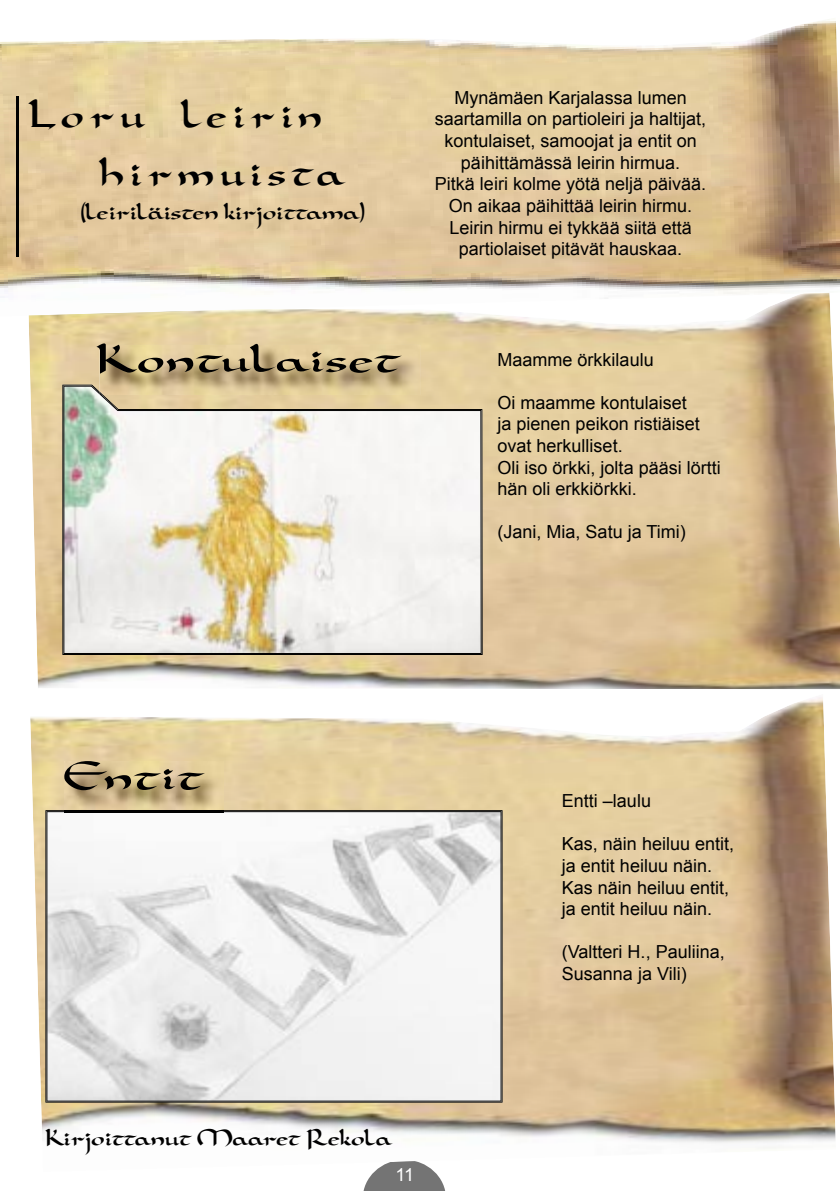
<style>
.page{position:relative;width:840px;height:1191px;background:#fff}
.page>*{position:absolute;margin:0;border:0;box-sizing:border-box;transform-origin:0 0}
.t1{font:48px/57.6px "Carolingia Bigfoo T Normal";letter-spacing:.12em;color:#000}
.t2{font:48px "Carolingia Bigfoo T Normal";letter-spacing:.025em;color:#000;scale:1.2 1}
.t3{font:48px "Carolingia Bigfoo T Normal";letter-spacing:.09em;color:#000;scale:1.2 1}
.t4{font:28px "Carolingia Bigfoo T Normal";color:#000}
.t5{font:18px/21.6px "Arial";color:#000}
.t6{font:18px "Arial";color:#fff}
</style>
<div class="page">
<svg style="left:363px;top:1171px;width:83px;height:20px;background:#858585"></svg>
<img style="left:30px;top:697px;width:805px;height:474px">
<img style="left:28px;top:317px;width:811px;height:372px">
<svg style="left:63px;top:386px;width:418px;height:268px;fill:#f1f0ee"></svg>
<svg style="left:46px;top:811px;width:455px;height:290px;fill:#f2f2f2"></svg>
<img style="left:0;top:19px;width:839px;height:298px">
<img style="left:100px;top:345px;width:320px;height:50px">
<img style="left:65px;top:761px;width:159px;height:49px">
<img style="left:65px;top:810px;width:159px;height:3px">
<hr style="left:16px;top:96px;width:2px;height:161px;background:#000">
<h1 class="t1" style="left:100px;top:89px;width:245px;text-indent:-72px">Loru leirin hirmuista</h1>
<h2 class="t4" style="left:79px;top:196px;width:287px">(leiriläisten kirjoittama)</h2>
<p class="t5" style="left:434px;top:87px;width:273px;text-align:center">Mynämäen Karjalassa lumen saartamilla on partioleiri ja haltijat, kontulaiset, samoojat ja entit on päihittämässä leirin hirmua.<br>Pitkä leiri kolme yötä neljä päivää.<br>On aikaa päihittää leirin hirmu.<br>Leirin hirmu ei tykkää siitä että partiolaiset pitävät hauskaa.</p>
<h1 class="t2" style="left:96px;top:333px;width:255px">Kontulaiset</h1>
<p class="t5" style="left:497px;top:349px;width:158px">Maamme örkkilaulu</p>
<p class="t5" style="left:497px;top:392px;width:225px">Oi maamme kontulaiset<br>ja pienen peikon ristiäiset ovat herkulliset.<br>Oli iso örkki, jolta pääsi lörtti hän oli erkkiörkki.</p>
<p class="t5" style="left:497px;top:521px;width:190px">(Jani, Mia, Satu ja Timi)</p>
<h1 class="t3" style="left:64px;top:751px;width:117px">Entit</h1>
<h2 class="t4" style="left:45px;top:1123px;width:348px">Kirjoittanut Maaret Rekola</h2>
<p class="t6" style="left:395px;top:1163px;width:20px">11</p>
<p class="t5" style="left:561px;top:790px;width:91px">Entti –laulu</p>
<p class="t5" style="left:561px;top:833px;width:174px">Kas, näin heiluu entit, ja entit heiluu näin.<br>Kas näin heiluu entit, ja entit heiluu näin.</p>
<p class="t5" style="left:561px;top:941px;width:164px">(Valtteri H., Pauliina,<br>Susanna ja Vili)</p>
</div>
